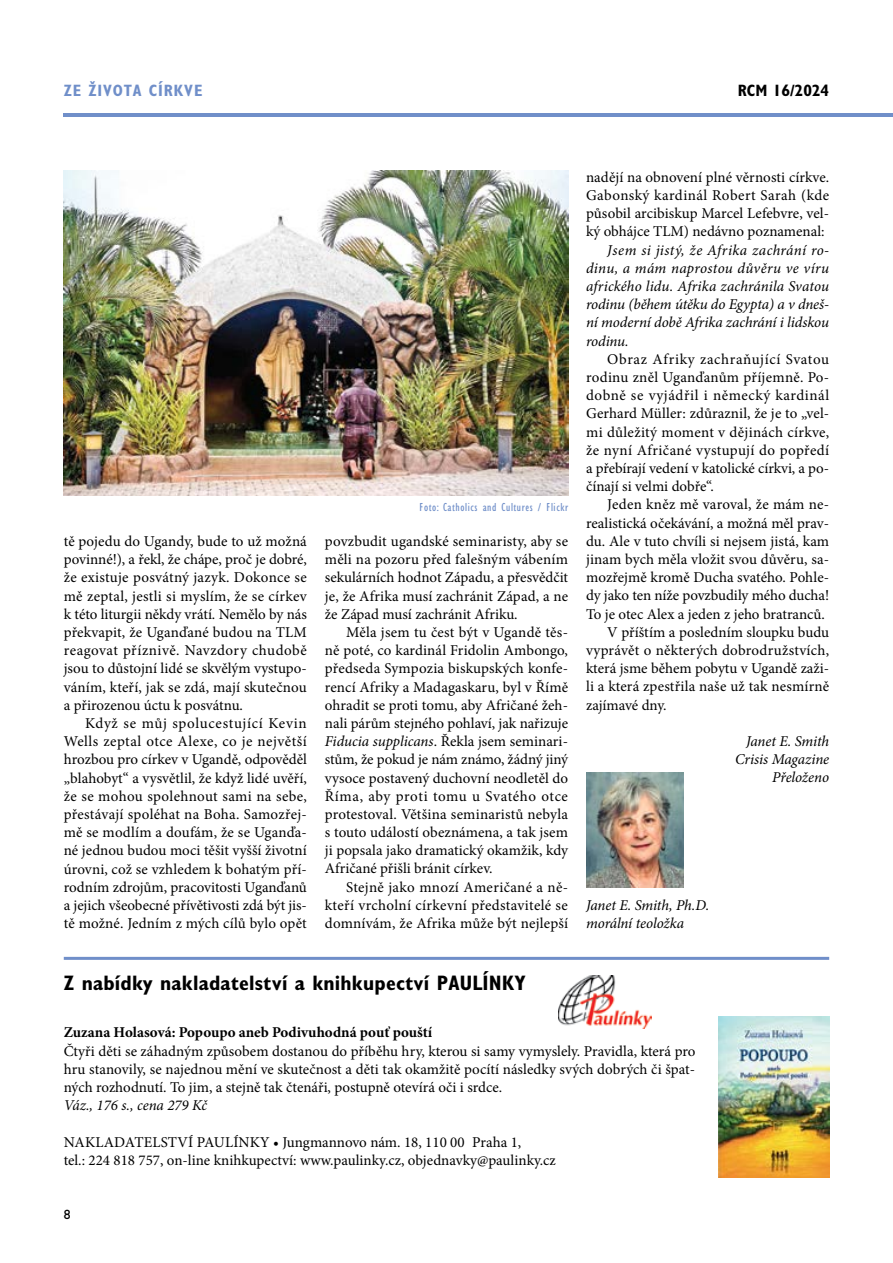
<style>
.page{position:relative;width:893px;height:1263px;background:#fff}
.page>*{position:absolute;margin:0;border:0;box-sizing:border-box;transform-origin:0 0}
.t1{font:700 condensed 21px "Gill Sans Std";letter-spacing:.01em;color:#000}
.t2{font:700 condensed 16.5px "Gill Sans Std";letter-spacing:.05em;color:#708fc9}
.t3{font:700 condensed 16.5px "Gill Sans Std";color:#000}
.t4{font:15px/18.1px "Minion Pro";color:#000;text-align:justify}
.t5{font:italic 15px/18.1px "Minion Pro";letter-spacing:-.01em;color:#000}
.t6{font:700 15px "Minion Pro";color:#000}
.t7{font:13.5px "Gill Sans Std";color:#000}
.t8{font:condensed 12px "Gill Sans Std";letter-spacing:.05em;color:#708fc9}
.s1{font-style:italic}
</style>
<div class="page">
<hr style="left:64px;top:113px;width:829px;height:4px;background:#708fc9">
<img style="left:64px;top:170px;width:504px;height:325px">
<img style="left:586px;top:773px;width:98px;height:115px">
<hr style="left:64px;top:957px;width:765px;height:3px;background:#708fc9">
<img style="left:558px;top:975px;width:93px;height:53px">
<img style="left:719px;top:1016px;width:110px;height:162px">
<p class="t2" style="left:64px;top:81px;width:60px">Ze života</p>
<p class="t2" style="left:149px;top:81px;width:55px">církve</p>
<p class="t3" style="left:738px;top:81px;width:93px">RCM 16/2024</p>
<p class="t4" style="left:64px;top:532px;width:245px">tě pojedu do Ugandy, bude to už možná povinné!), a řekl, že chápe, proč je dobré, že existuje posvátný jazyk. Dokonce se mě zeptal, jestli si myslím, že se církev k této liturgii někdy vrátí. Nemělo by nás překvapit, že Uganďané budou na TLM reagovat příznivě. Navzdory chudobě jsou to důstojní lidé se skvělým vystupo&shy;váním, kteří, jak se zdá, mají skutečnou a přirozenou úctu k posvátnu.</p>
<p class="t4" style="left:64px;top:714px;width:245px;text-indent:21px">Když se můj spolucestující Kevin Wells zeptal otce Alexe, co je největší hrozbou pro církev v Ugandě, odpověděl „blahobyt“ a vysvětlil, že když lidé uvěří, že se mohou spolehnout sami na sebe, přestávají spoléhat na Boha. Samozřej&shy;mě se modlím a doufám, že se Uganďa&shy;né jednou budou moci těšit vyšší životní úrovni, což se vzhledem k bohatým pří&shy;rodním zdrojům, pracovitosti Uganďanů a jejich všeobecné přívětivosti zdá být jis&shy;tě možné. Jedním z mých cílů bylo opět</p>
<p class="t8" style="left:420px;top:501px;width:150px">Foto: Catholics and Cultures / Flickr</p>
<p class="t4" style="left:325px;top:532px;width:245px">povzbudit ugandské seminaristy, aby se měli na pozoru před falešným vábením sekulárních hodnot Západu, a přesvědčit je, že Afrika musí zachránit Západ, a ne že Západ musí zachránit Afriku.</p>
<p class="t4" style="left:325px;top:623px;width:245px;text-indent:21px">Měla jsem tu čest být v Ugandě těs&shy;ně poté, co kardinál Fridolin Ambongo, předseda Sympozia biskupských konfe&shy;rencí Afriky a Madagaskaru, byl v Římě ohradit se proti tomu, aby Afričané žeh&shy;nali párům stejného pohlaví, jak nařizuje <span class="s1">Fiducia supplicans</span>. Řekla jsem seminari&shy;stům, že pokud je nám známo, žádný jiný vysoce postavený duchovní neodletěl do Říma, aby proti tomu u Svatého otce protestoval. Většina seminaristů nebyla s touto událostí obeznámena, a tak jsem ji popsala jako dramatický okamžik, kdy Afričané přišli bránit církev.</p>
<p class="t4" style="left:325px;top:878px;width:245px;text-indent:21px">Stejně jako mnozí Američané a ně&shy;kteří vrcholní církevní představitelé se domnívám, že Afrika může být nejlepší</p>
<h1 class="t1" style="left:64px;top:971px;width:464px">Z nabídky nakladatelství a knihkupectví PAULÍNKY</h1>
<p class="t4" style="left:586px;top:168px;width:245px">nadějí na obnovení plné věrnosti církve.<br>Gabonský kardinál Robert Sarah (kde působil arcibiskup Marcel Lefebvre, vel&shy;ký obhájce TLM) nedávno poznamenal:</p>
<p class="t5" style="left:586px;top:241px;width:245px;text-align:justify;text-indent:21px">Jsem si jistý, že Afrika zachrání ro&shy;dinu, a mám naprostou důvěru ve víru afrického lidu. Afrika zachránila Svatou rodinu (během útěku do Egypta) a v dneš&shy;ní moderní době Afrika zachrání i lidskou rodinu.</p>
<p class="t4" style="left:586px;top:350px;width:245px;text-indent:21px">Obraz Afriky zachraňující Svatou rodinu zněl Uganďanům příjemně. Po&shy;dobně se vyjádřil i německý kardinál Gerhard Müller: zdůraznil, že je to „vel&shy;mi důležitý moment v dějinách církve, že nyní Afričané vystupují do popředí a přebírají vedení v katolické církvi, a po&shy;čínají si velmi dobře“.</p>
<p class="t4" style="left:607px;top:496px;width:223px">Jeden kněz mě varoval, že mám ne-</p>
<p class="t4" style="left:586px;top:514px;width:245px">realistická očekávání, a možná měl prav-</p>
<p class="t4" style="left:586px;top:532px;width:245px">du. Ale v tuto chvíli si nejsem jistá, kam</p>
<p class="t4" style="left:586px;top:550px;width:245px">jinam bych měla vložit svou důvěru, sa-</p>
<p class="t4" style="left:586px;top:568px;width:245px">mozřejmě kromě Ducha svatého. Pohle-</p>
<p class="t4" style="left:586px;top:587px;width:245px">dy jako ten níže povzbudily mého ducha!</p>
<p class="t4" style="left:586px;top:605px;width:240px">To je otec Alex a jeden z jeho bratranců.</p>
<p class="t4" style="left:607px;top:623px;width:223px">V příštím a posledním sloupku budu</p>
<p class="t4" style="left:586px;top:641px;width:245px">vyprávět o některých dobrodružstvích,</p>
<p class="t4" style="left:586px;top:659px;width:245px">která jsme během pobytu v Ugandě zaži-</p>
<p class="t4" style="left:586px;top:678px;width:245px">li a která zpestřila naše už tak nesmírně</p>
<p class="t4" style="left:586px;top:696px;width:82px">zajímavé dny.</p>
<p class="t5" style="left:735px;top:732px;width:96px;text-align:right">Janet E. Smith<br>Crisis Magazine<br>Přeloženo</p>
<p class="t5" style="left:586px;top:896px;width:125px">Janet E. Smith, Ph.D. morální teoložka</p>
<p class="t6" style="left:64px;top:1022px;width:370px">Zuzana Holasová: Popoupo aneb Podivuhodná pouť pouští</p>
<p class="t4" style="left:64px;top:1042px;width:633px">Čtyři děti se záhadným způsobem dostanou do příběhu hry, kterou si samy vymyslely. Pravidla, která pro hru stanovily, se najednou mění ve skutečnost a děti tak okamžitě pocítí následky svých dobrých či špat&shy;ných rozhodnutí. To jim, a stejně tak čtenáři, postupně otevírá oči i srdce.</p>
<p class="t5" style="left:64px;top:1096px;width:145px">Váz., 176 s., cena 279 Kč</p>
<p class="t4" style="left:64px;top:1133px;width:494px;text-indent:170px">ínky • Jungmannovo nám. 18, 110 00 Praha 1,<br>tel.: 224 818 757, on-line knihkupectví: www.paulinky.cz, objednavky@paulinky.cz</p>
<p class="t4" style="left:64px;top:1133px;width:11px">nakladatelstv</p>
<p class="t4" style="left:188px;top:1133px;width:19px">í paul</p>
<p class="t7" style="left:64px;top:1207px;width:8px">8</p>
</div>
